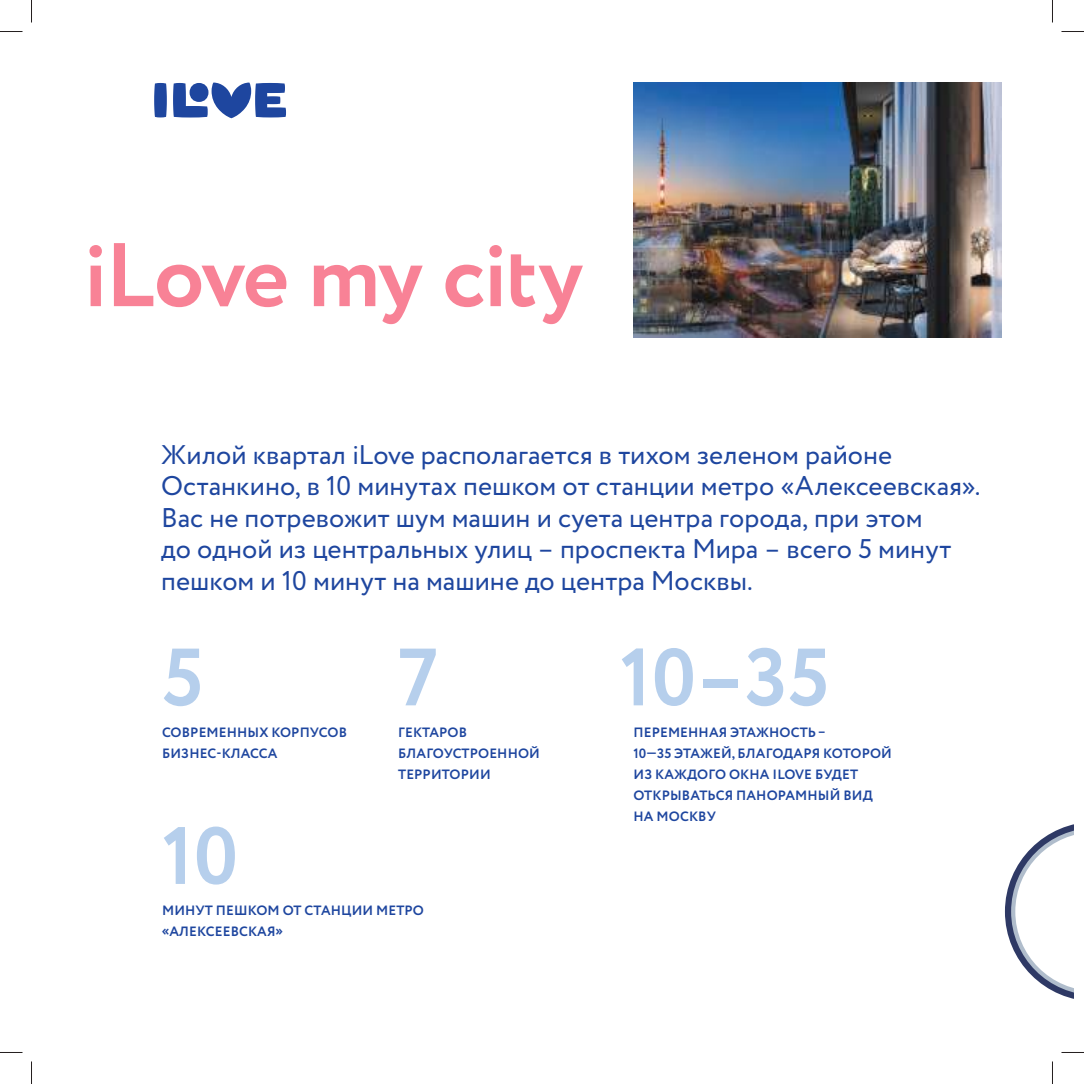
<style>
.page{position:relative;width:1084px;height:1084px;background:#fff}
.page>*{position:absolute;margin:0;border:0;box-sizing:border-box;transform-origin:0 0}
.t1{font:700 90px "Circe";letter-spacing:-.025em;color:#f88296}
.t2{font:700 81px "Circe";color:#b6cfec}
.t3{font:27px/31.5px "Circe";color:#1e469f}
.t4{font:700 13.5px/21px "Circe";letter-spacing:.01em;color:#1e469f}
</style>
<div class="page">
<svg style="left:154px;top:83px;width:13px;height:34px"></svg>
<svg style="left:173px;top:83px;width:113px;height:35px"></svg>
<img style="left:633px;top:83px;width:368px;height:255px">
<svg style="left:1004px;top:824px;width:69px;height:175px"></svg>
<svg style="left:0;top:31px;width:22px;height:1px"></svg>
<svg style="left:1061px;top:31px;width:22px;height:1px"></svg>
<svg style="left:0;top:1052px;width:22px;height:1px"></svg>
<svg style="left:1061px;top:1052px;width:22px;height:1px"></svg>
<svg style="left:31px;top:0;width:1px;height:22px"></svg>
<svg style="left:31px;top:1061px;width:1px;height:22px"></svg>
<svg style="left:1052px;top:0;width:1px;height:22px"></svg>
<svg style="left:1052px;top:1061px;width:1px;height:22px"></svg>
<h1 class="t1" style="left:83px;top:228px;width:501px">iLove my city</h1>
<p class="t3" style="left:161px;top:439px;width:820px">Жилой квартал iLove располагается в тихом зеленом районе Останкино, в 10 минутах пешком от станции метро «Алексеевская».<br>Вас не потревожит шум машин и суета центра города, при этом<br>до одной из центральных улиц – проспек та Мира – всего 5 минут пешком и 10 минут на машине до центра Москвы.</p>
<h2 class="t2" style="left:162px;top:630px;width:43px">5</h2>
<h2 class="t2" style="left:398px;top:630px;width:42px">7</h2>
<p class="t4" style="left:162px;top:722px;width:186px">СОВРЕМЕННЫХ КОРПУСОВ<br>БИЗНЕС-КЛАССА</p>
<p class="t4" style="left:398px;top:722px;width:143px">ГЕКТАРОВ<br>БЛАГОУСТРОЕННОЙ<br>ТЕРРИТОРИИ</p>
<h2 class="t2" style="left:162px;top:808px;width:78px">10</h2>
<p class="t4" style="left:162px;top:900px;width:263px">МИНУТ ПЕШКОМ ОТ СТАНЦИИ МЕТРО «АЛЕКСЕЕВСКАЯ»</p>
<h2 class="t2" style="left:620px;top:630px;width:211px">10–35</h2>
<p class="t4" style="left:633px;top:722px;width:260px">ПЕРЕМЕННАЯ ЭТАЖНОСТЬ –<br>10—35 ЭТАЖЕЙ, БЛАГОДАРЯ КОТОРОЙ<br>ИЗ КАЖДОГО ОКНА ILOVE БУДЕТ<br>ОТКРЫВАТЬСЯ ПАНОРАМНЫЙ ВИД<br>НА МОСКВУ</p>
</div>
